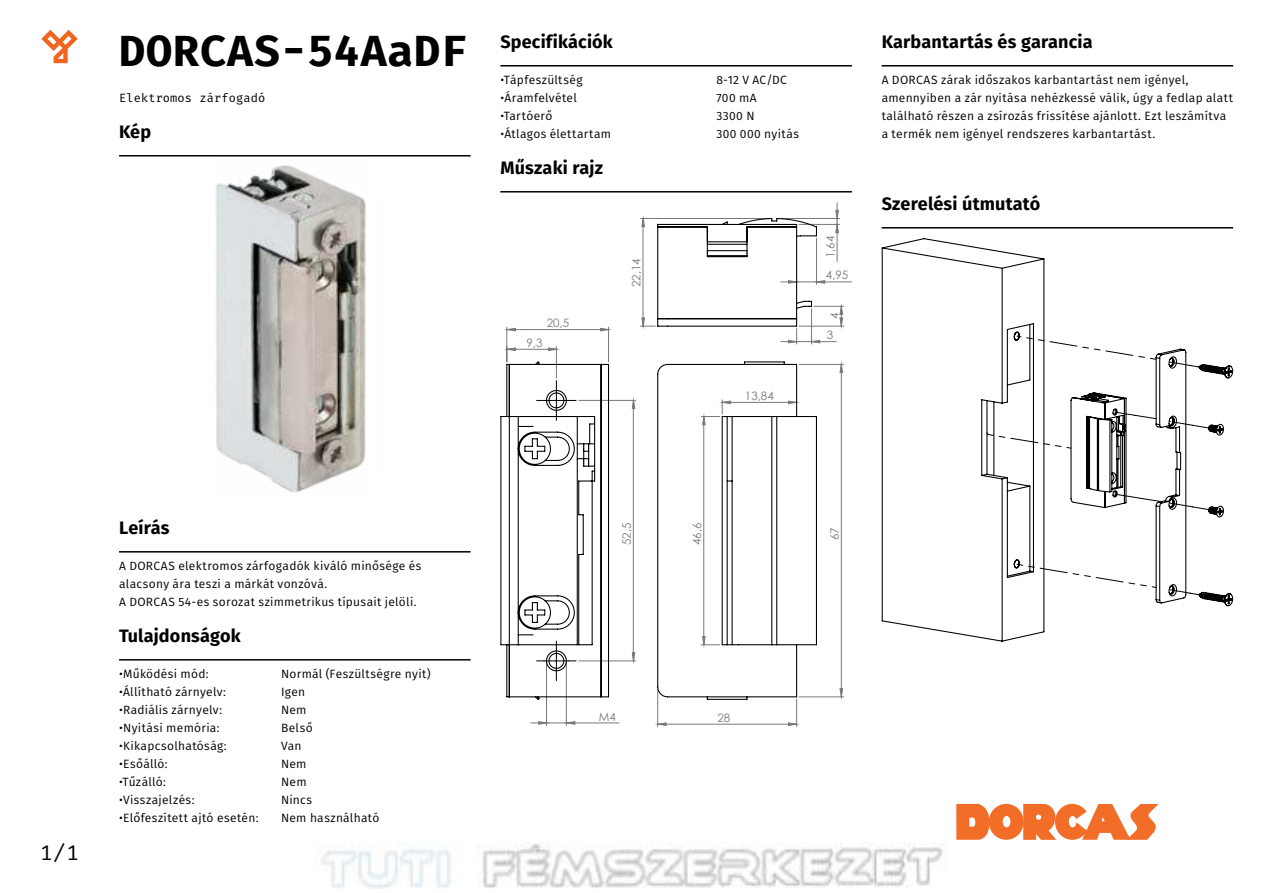
<style>
.page{position:relative;width:1263px;height:893px;background:#fff}
.page>*{position:absolute;margin:0;border:0;box-sizing:border-box;transform-origin:0 0}
.t1{font:700 43.5px "Fira Mono";letter-spacing:.02em;color:#000}
.t2{font:21px "Fira Mono";color:#000}
.t3{font:700 18px "Fira Sans";letter-spacing:.01em;color:#000}
.t4{font:12px/18px "Fira Sans";letter-spacing:.025em;color:#000}
.t5{font:12px "Fira Mono";letter-spacing:.01em;color:#000}
.t6{font:11.55px "Century Gothic";color:#76797b}
</style>
<div class="page">
<svg style="left:41px;top:30px;width:37px;height:33px"></svg>
<hr style="left:119px;top:155px;width:352px;height:2px;background:#000">
<hr style="left:500px;top:65px;width:352px;height:2px;background:#000">
<svg style="left:956px;top:804px;width:203px;height:36px"></svg>
<hr style="left:119px;top:551px;width:352px;height:2px;background:#000">
<hr style="left:119px;top:659px;width:352px;height:2px;background:#000">
<img style="left:119px;top:156px;width:352px;height:337px">
<hr style="left:500px;top:191px;width:352px;height:2px;background:#000">
<hr style="left:882px;top:65px;width:351px;height:2px;background:#000">
<hr style="left:882px;top:227px;width:351px;height:2px;background:#000">
<hr style="left:816px;top:282px;width:35px;height:1px;background:#76797b">
<hr style="left:566px;top:722px;width:53px;height:1px;background:#76797b">
<hr style="left:566px;top:663px;width:1px;height:62px;background:#76797b">
<hr style="left:546px;top:663px;width:1px;height:62px;background:#76797b">
<hr style="left:657px;top:689px;width:1px;height:38px;background:#76797b">
<hr style="left:814px;top:306px;width:30px;height:1px;background:#76797b">
<hr style="left:799px;top:326px;width:45px;height:1px;background:#76797b">
<hr style="left:799px;top:696px;width:45px;height:1px;background:#76797b">
<hr style="left:799px;top:364px;width:45px;height:1px;background:#76797b">
<svg style="left:531px;top:722px;width:43px;height:2px"></svg>
<svg style="left:658px;top:701px;width:139px;height:26px"></svg>
<svg style="left:818px;top:203px;width:25px;height:141px"></svg>
<svg style="left:818px;top:365px;width:25px;height:332px"></svg>
<svg style="left:500px;top:217px;width:318px;height:484px"></svg>
<svg style="left:881px;top:238px;width:353px;height:404px"></svg>
<svg style="left:986px;top:432px;width:86px;height:17px"></svg>
<svg style="left:1013px;top:559px;width:144px;height:29px"></svg>
<svg style="left:1169px;top:584px;width:31px;height:12px"></svg>
<svg style="left:1169px;top:357px;width:31px;height:11px"></svg>
<svg style="left:1013px;top:331px;width:144px;height:29px"></svg>
<svg style="left:1112px;top:409px;width:45px;height:11px"></svg>
<svg style="left:1112px;top:491px;width:50px;height:11px"></svg>
<svg style="left:1168px;top:498px;width:43px;height:15px"></svg>
<svg style="left:1168px;top:416px;width:43px;height:15px"></svg>
<img style="left:321px;top:844px;width:622px;height:45px">
<h1 class="t1" style="left:119px;top:20px;width:349px">DORCAS-54AaDF</h1>
<p class="t5" style="left:119px;top:89px;width:148px">Elektromos zárfogadó</p>
<h3 class="t3" style="left:119px;top:116px;width:34px">Kép</h3>
<h3 class="t3" style="left:500px;top:26px;width:114px">Specifikációk</h3>
<p class="t4" style="left:500px;top:71px;width:84px">•Tápfeszültség</p>
<p class="t4" style="left:716px;top:71px;width:72px">8-12 V AC/DC</p>
<p class="t4" style="left:500px;top:89px;width:78px">•Áramfelvétel</p>
<p class="t4" style="left:716px;top:89px;width:42px">700 mA</p>
<p class="t4" style="left:500px;top:107px;width:53px">•Tartóerő</p>
<p class="t4" style="left:716px;top:107px;width:40px">3300 N</p>
<p class="t4" style="left:500px;top:125px;width:112px">•Átlagos élettartam</p>
<p class="t4" style="left:716px;top:125px;width:84px">300 000 nyitás</p>
<h3 class="t3" style="left:500px;top:152px;width:104px">Műszaki rajz</h3>
<p class="t6" style="left:547px;top:315px;width:24px">20,5</p>
<p class="t6" style="left:526px;top:334px;width:18px">9,3</p>
<p class="t6" style="left:628px;top:287px;width:30px;rotate:-90deg">22,14</p>
<p class="t6" style="left:745px;top:388px;width:30px">13,84</p>
<p class="t6" style="left:822px;top:258px;width:24px;rotate:-90deg">1,64</p>
<p class="t6" style="left:826px;top:267px;width:24px">4,95</p>
<p class="t6" style="left:827px;top:319px;width:8px;rotate:-90deg">4</p>
<p class="t6" style="left:827px;top:327px;width:8px">3</p>
<h3 class="t3" style="left:882px;top:26px;width:213px">Karbantartás és garancia</h3>
<p class="t4" style="left:882px;top:71px;width:353px">A DORCAS zárak időszakos karbantartást nem igényel, amennyiben a zár nyitása nehézkessé válik, úgy a fedlap alatt található részen a zsírozás frissítése ajánlott. Ezt leszámítva a termék nem igényel rendszeres karbantartást.</p>
<h3 class="t3" style="left:882px;top:188px;width:160px">Szerelési útmutató</h3>
<h2 class="t2" style="left:40px;top:838px;width:40px">1/1</h2>
<h3 class="t3" style="left:119px;top:512px;width:52px">Leírás</h3>
<p class="t4" style="left:119px;top:557px;width:304px">A DORCAS elektromos zárfogadók kiváló minősége és alacsony ára teszi a márkát vonzóvá.<br>A DORCAS 54-es sorozat szimmetrikus típusait jelöli.</p>
<h3 class="t3" style="left:119px;top:620px;width:123px">Tulajdonságok</h3>
<p class="t4" style="left:119px;top:665px;width:91px">•Működési mód:</p>
<p class="t4" style="left:281px;top:665px;width:151px">Normál (Feszültségre nyit)</p>
<p class="t4" style="left:119px;top:683px;width:108px">•Állítható zárnyelv:</p>
<p class="t4" style="left:281px;top:683px;width:26px">Igen</p>
<p class="t4" style="left:119px;top:701px;width:105px">•Radiális zárnyelv:</p>
<p class="t4" style="left:281px;top:701px;width:27px">Nem</p>
<p class="t4" style="left:119px;top:719px;width:102px">•Nyitási memória:</p>
<p class="t4" style="left:281px;top:719px;width:33px">Belső</p>
<p class="t4" style="left:119px;top:737px;width:109px">•Kikapcsolhatóság:</p>
<p class="t4" style="left:281px;top:737px;width:22px">Van</p>
<p class="t4" style="left:119px;top:755px;width:50px">•Esőálló:</p>
<p class="t4" style="left:281px;top:755px;width:27px">Nem</p>
<p class="t4" style="left:119px;top:773px;width:48px">•Tűzálló:</p>
<p class="t4" style="left:281px;top:773px;width:27px">Nem</p>
<p class="t4" style="left:119px;top:791px;width:77px">•Visszajelzés:</p>
<p class="t4" style="left:281px;top:791px;width:33px">Nincs</p>
<p class="t4" style="left:119px;top:809px;width:141px">•Előfeszített ajtó esetén:</p>
<p class="t4" style="left:281px;top:809px;width:100px">Nem használható</p>
<p class="t6" style="left:618px;top:545px;width:24px;rotate:-90deg">52,5</p>
<p class="t6" style="left:689px;top:545px;width:24px;rotate:-90deg">46,6</p>
<p class="t6" style="left:599px;top:708px;width:19px">M4</p>
<p class="t6" style="left:717px;top:709px;width:14px">28</p>
<p class="t6" style="left:827px;top:540px;width:14px;rotate:-90deg">67</p>
</div>
